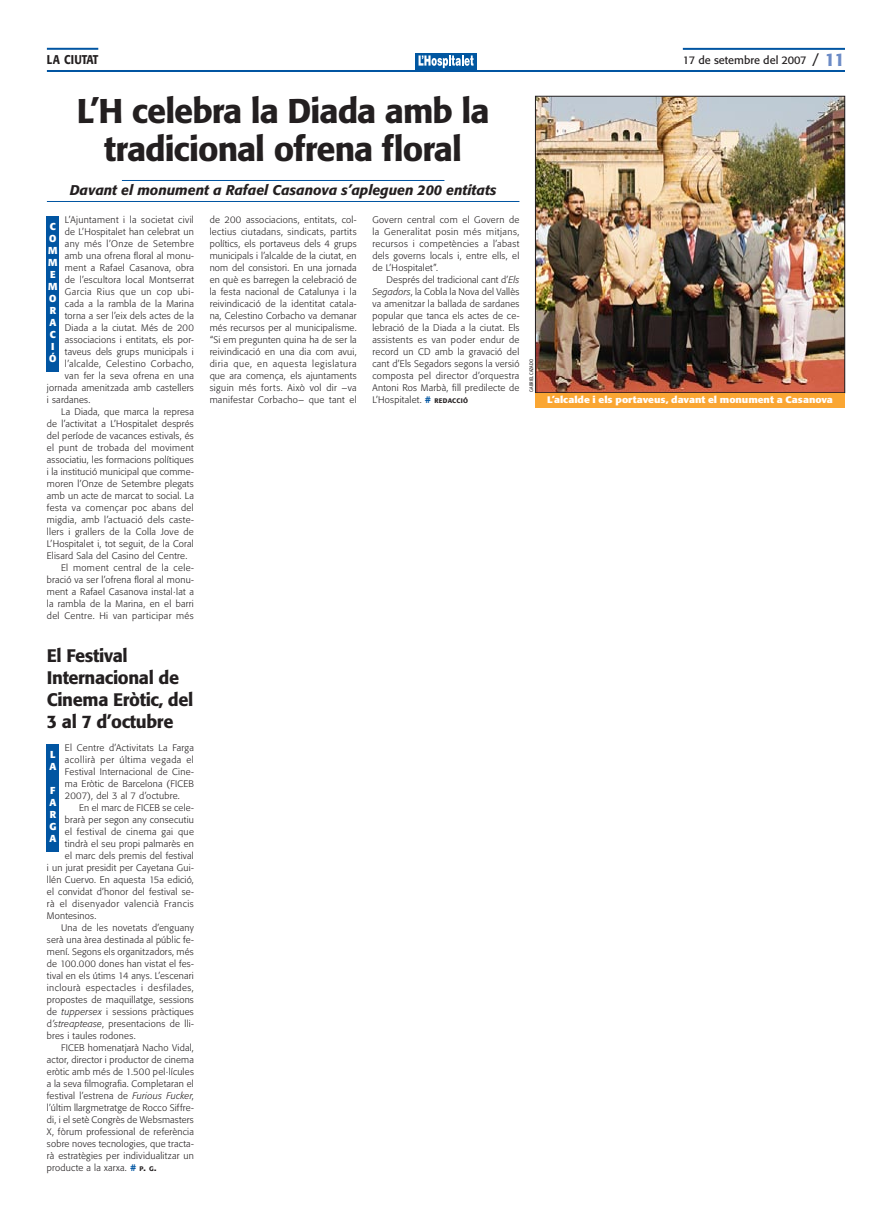
<style>
.page{position:relative;width:893px;height:1220px;background:#fff}
.page>*{position:absolute;margin:0;border:0;box-sizing:border-box;transform-origin:0 0}
.títol_34_38{font:500 34px/38px "Formata";letter-spacing:-.03em;color:#231f20;text-align:center}
.títol_18_21{font:500 18px/22px "Formata";letter-spacing:-.02em;color:#231f20}
.subtítol_3_2cols_bai{font:italic 500 14px "Formata";color:#231f20}
.capçalera_senar{font:500 12.6px "Formata";color:#231f20;scale:.85 1}
.t1{font:11px "Formata";color:#231f20}
.text_barri_esport{font:700 10px/12px "Formata";color:#fff;text-align:center}
.text{font:300 9.4px/12px "Formata";letter-spacing:.025em;color:#231f20;text-align:justify}
.text_1a{font:300 9.4px/12px "Formata";letter-spacing:.025em;color:#231f20;text-align:justify}
.peus_de_foto{font:700 9.4px "Formata";color:#fff;scale:1.1 1}
.text-2{font:300 9.4px "Formata";letter-spacing:.055em;color:#231f20}
.text_1a-2{font:300 9.4px "Formata";letter-spacing:.045em;color:#231f20}
.text_1a-3{font:300 9.4px "Formata";letter-spacing:.055em;color:#231f20}
.nom_fotògraf{font:5px "Formata";letter-spacing:.02em;color:#231f20;scale:.8 1}
.s1{font-size:14px}
.s2{font-weight:500;font-size:18px;color:#6c8bc6}
.s3{font-style:italic}
.s4{font-weight:500;color:#0155a2}
.s5{font-weight:500;font-size:6.6px}
.s6{font-weight:500}
</style>
<div class="page">
<div style="left:415px;top:54px;width:62px;height:16px;background:#0157a1"></div>
<svg style="left:419px;top:55px;width:55px;height:13px"></svg>
<hr style="left:47px;top:70px;width:798px;height:2px;background:#0155a2">
<hr style="left:683px;top:48px;width:162px;height:2px;background:#0155a2">
<hr style="left:47px;top:48px;width:51px;height:2px;background:#0155a2">
<hr style="left:122px;top:180px;width:322px;height:1px;background:#0155a2">
<hr style="left:47px;top:201px;width:472px;height:1px;background:#0155a2">
<div style="left:47px;top:216px;width:12px;height:156px;background:#0155a2"></div>
<img style="left:537px;top:98px;width:306px;height:293px">
<div style="left:535px;top:96px;width:310px;height:297px;border:1px solid #231f20"></div>
<div style="left:535px;top:393px;width:310px;height:15px;background:#faa633"></div>
<div style="left:47px;top:744px;width:12px;height:108px;background:#0155a2"></div>
<p class="capçalera_senar" style="left:47px;top:52px;width:62px">la ciutat</p>
<p class="t1" style="left:683px;top:53px;width:164px">17 de setembre del 2007 <span class="s1">/</span> <span class="s2">11</span></p>
<p class="títol_34_38" style="left:77px;top:92px;width:414px">L’H celebra la Diada amb la tradicional ofrena floral</p>
<p class="subtítol_3_2cols_bai" style="left:70px;top:181px;width:428px">Davant el monument a Rafael Casanova s’apleguen 200 entitats</p>
<p class="text_1a" style="left:65px;top:214px;width:130px">L’Ajuntament i la societat civil</p>
<p class="text_1a" style="left:65px;top:226px;width:130px">de L’Hospitalet han celebrat un</p>
<p class="text_1a" style="left:65px;top:238px;width:130px">any més l’Onze de Setembre</p>
<p class="text_1a" style="left:65px;top:250px;width:131px">amb una ofrena floral al monu·</p>
<p class="text_1a" style="left:65px;top:262px;width:131px">ment a Rafael Casanova, obra</p>
<p class="text_1a" style="left:65px;top:274px;width:130px">de l’escultora local Montserrat</p>
<p class="text_1a-3" style="left:65px;top:286px;width:131px">Garcia Rius que un cop ubi·</p>
<p class="text_1a" style="left:65px;top:298px;width:130px">cada a la rambla de la Marina</p>
<p class="text_1a" style="left:65px;top:310px;width:130px">torna a ser l’eix dels actes de la</p>
<p class="text_1a" style="left:65px;top:322px;width:131px">Diada a la ciutat. Més de 200</p>
<p class="text_1a" style="left:65px;top:334px;width:131px">associacions i entitats, els por·</p>
<p class="text_1a" style="left:65px;top:346px;width:130px">taveus dels grups municipals i</p>
<p class="text_1a-2" style="left:65px;top:358px;width:130px">l’alcalde, Celestino Corbacho,</p>
<p class="text_1a" style="left:65px;top:370px;width:130px">van fer la seva ofrena en una</p>
<p class="text_1a" style="left:47px;top:382px;width:148px">jornada amenitzada amb castellers</p>
<p class="text_1a" style="left:47px;top:394px;width:45px">i sardanes.</p>
<p class="text" style="left:47px;top:406px;width:149px;text-indent:14px">La Diada, que marca la represa de l’activitat a L’Hospitalet després del període de vacances estivals, és el punt de trobada del moviment associatiu, les formacions polítiques i la institució municipal que comme· moren l’Onze de Setembre plegats amb un acte de marcat to social. La festa va començar poc abans del migdia, amb l’actuació dels caste· llers i grallers de la Colla Jove de L’Hospitalet i, tot seguit, de la Coral Elisard Sala del Casino del Centre.</p>
<p class="text" style="left:47px;top:562px;width:149px;text-indent:14px">El moment central de la cele· bració va ser l’ofrena floral al monu· ment a Rafael Casanova instal·lat a la rambla de la Marina, en el barri del Centre. Hi van participar més</p>
<p class="text_barri_esport" style="left:48px;top:220px;width:11px">c o m m e m o r a c i ó</p>
<p class="text" style="left:210px;top:214px;width:149px">de 200 associacions, entitats, col· lectius ciutadans, sindicats, partits polítics, els portaveus dels 4 grups municipals i l’alcalde de la ciutat, en nom del consistori. En una jornada en què es barregen la celebració de la festa nacional de Catalunya i la reivindicació de la identitat catala· na, Celestino Corbacho va demanar més recursos per al municipalisme. “Si em pregunten quina ha de ser la reivindicació en una dia com avui, diria que, en aquesta legislatura que ara comença, els ajuntaments siguin més forts. Això vol dir –va manifestar Corbacho– que tant el</p>
<p class="text" style="left:372px;top:214px;width:148px">Govern central com el Govern de la Generalitat posin més mitjans, recursos i competències a l’abast dels governs locals i, entre ells, el de L’Hospitalet”.</p>
<p class="text" style="left:372px;top:274px;width:149px;text-indent:14px">Després del tradicional cant d’<span class="s3">Els Segadors</span>, la Cobla la Nova del Vallès va amenitzar la ballada de sardanes popular que tanca els actes de ce· lebració de la Diada a la ciutat. Els assistents es van poder endur de record un CD amb la gravació del cant d’Els Segadors segons la versió composta pel director d’orquestra Antoni Ros Marbà, fill predilecte de L’Hospitalet. <span class="s4">#</span> <span class="s5">redacció</span></p>
<p class="nom_fotògraf" style="left:528px;top:392px;width:42px;rotate:-90deg">gabriel cazado</p>
<p class="peus_de_foto" style="left:547px;top:394px;width:261px">L’alcalde i els portaveus, davant el monument a Casanova</p>
<p class="títol_18_21" style="left:47px;top:645px;width:148px">El Festival<br>Internacional de<br>Cinema Eròtic, del<br>3 al 7 d’octubre</p>
<p class="text_1a" style="left:65px;top:742px;width:131px">El Centre d’Activitats La Farga acollirà per última vegada el Festival Internacional de Cine· ma Eròtic de Barcelona (FICEB 2007), del 3 al 7 d’octubre.</p>
<p class="text" style="left:79px;top:802px;width:116px">En el marc de FICEB se cele·</p>
<p class="text" style="left:65px;top:814px;width:130px">brarà per segon any consecutiu</p>
<p class="text" style="left:65px;top:826px;width:130px">el festival de cinema gai que</p>
<p class="text" style="left:65px;top:838px;width:130px">tindrà el seu propi palmarès en</p>
<p class="text" style="left:65px;top:850px;width:130px">el marc dels premis del festival</p>
<p class="text" style="left:47px;top:862px;width:148px">i un jurat presidit per Cayetana Gui·</p>
<p class="text" style="left:47px;top:874px;width:149px">llén Cuervo. En aquesta 15a edició,</p>
<p class="text" style="left:47px;top:886px;width:143px">el convidat d’honor del festival se--</p>
<p class="text-2" style="left:47px;top:898px;width:148px">rà el disenyador valencià Francis</p>
<p class="text" style="left:47px;top:910px;width:51px">Montesinos.</p>
<p class="text" style="left:47px;top:922px;width:149px;text-indent:14px">Una de les novetats d’enguany se-rà una àrea destinada al públic fe&shy;mení. Segons els organitzadors, més de 100.000 dones han vistat el fes· tival en els útims 14 anys. L’escenari inclourà especta-cles i desfilades, pro-postes de ma-qui- llatge, sessions de <span class="s3">tuppersex</span> i ses-sions pràctiques d<span class="s3">’streaptease</span>, pre--sentacions de lli&shy;bres i taules ro-dones.</p>
<p class="text" style="left:47px;top:1042px;width:149px;text-indent:14px">FICEB homenatjarà Nacho Vidal, actor, director i productor de cinema eròtic amb més de 1.500 pel·lícules a la seva filmografia. Completaran el festival l’estrena de <span class="s3">Furious Fucker</span>, l’últim llargmetratge de Rocco Siffre· di, i el setè Congrès de Websmasters X, fòrum professional de referència sobre noves tecnologies, que tracta· rà estratègies per individualitzar un producte a la xarxa. <span class="s4">#</span> <span class="s5">p</span><span class="s6">.</span> <span class="s5">g</span><span class="s6">.</span></p>
<p class="text_barri_esport" style="left:50px;top:748px;width:5px">l</p>
<p class="text_barri_esport" style="left:49px;top:760px;width:8px">a</p>
<p class="text_barri_esport" style="left:50px;top:784px;width:7px">f</p>
<p class="text_barri_esport" style="left:49px;top:796px;width:8px">a</p>
<p class="text_barri_esport" style="left:50px;top:808px;width:8px">r</p>
<p class="text_barri_esport" style="left:49px;top:820px;width:9px">g</p>
<p class="text_barri_esport" style="left:49px;top:832px;width:8px">a</p>
</div>
